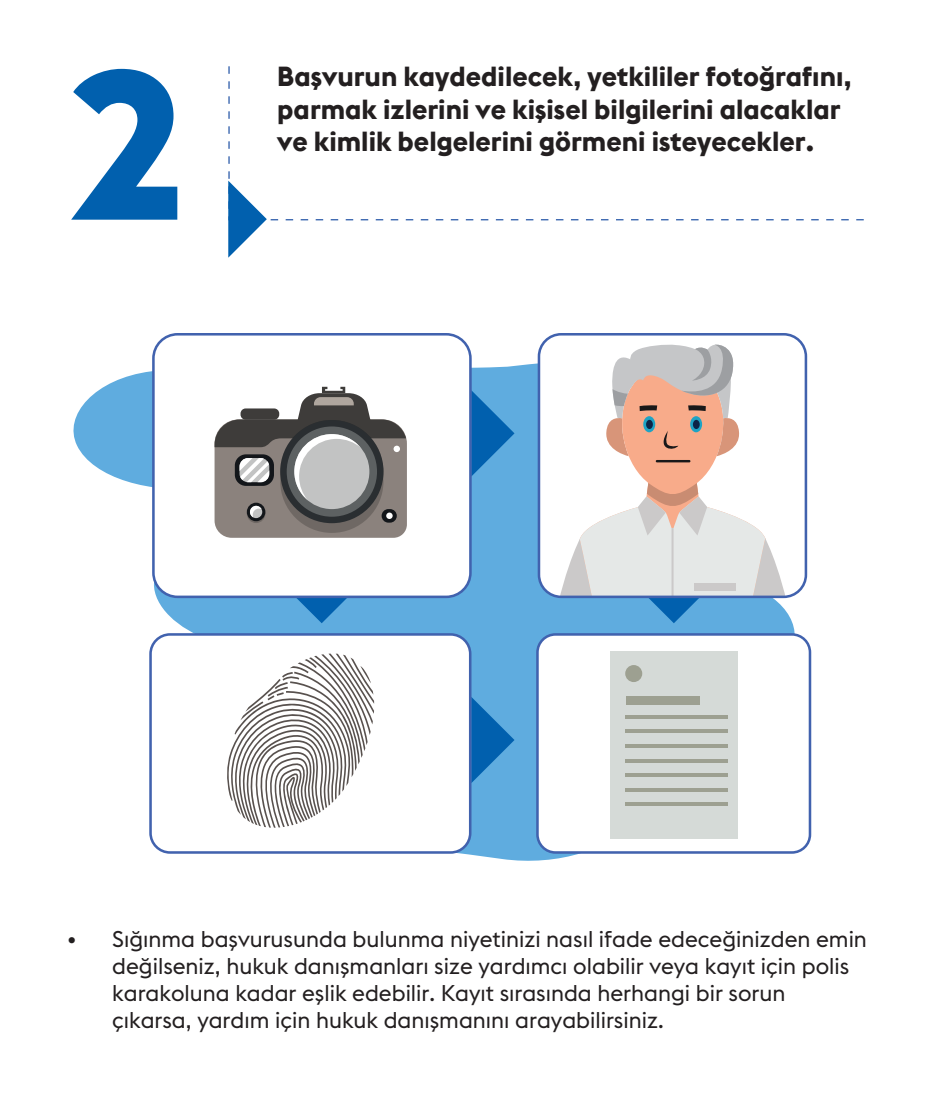
<style>
.page{position:relative;width:927px;height:1095px;background:#fff}
.page>*{position:absolute;margin:0;border:0;box-sizing:border-box;transform-origin:0 0}
.t1{font:800 200px "Albula";color:#0160ae}
.t2{font:700 27.5px/32.5px "Euclid Flex";color:#231f20}
.t3{font:22.5px/27px "Euclid Flex";color:#231f20}
</style>
<div class="page">
<svg style="left:228px;top:66px;width:636px;height:155px"></svg>
<svg style="left:228px;top:181px;width:39px;height:77px"></svg>
<svg style="left:73px;top:357px;width:739px;height:504px;fill:#5facdf"></svg>
<div style="left:150px;top:634px;width:320px;height:218px;background:#fff;border-radius:19px"></div>
<div style="left:537px;top:634px;width:272px;height:218px;background:#fff;border-radius:18px"></div>
<div style="left:153px;top:334px;width:317px;height:263px;background:#fff;border-radius:24px"></div>
<svg style="left:471px;top:390px;width:43px;height:86px;background:#3085c5"></svg>
<svg style="left:471px;top:697px;width:43px;height:86px;background:#2f85c6"></svg>
<svg style="left:296px;top:598px;width:51px;height:25px"></svg>
<svg style="left:538px;top:344px;width:267px;height:279px"></svg>
<div style="left:694px;top:583px;width:41px;height:7px;background:#cbc9c9"></div>
<div style="left:537px;top:333px;width:269px;height:265px;border:3px solid #4162ae;border-radius:22px"></div>
<div style="left:149px;top:633px;width:322px;height:221px;border:3px solid #4162ae;border-radius:19px"></div>
<div style="left:536px;top:633px;width:274px;height:221px;border:3px solid #4162ae;border-radius:18px"></div>
<svg style="left:227px;top:653px;width:147px;height:175px"></svg>
<div style="left:152px;top:333px;width:319px;height:265px;border:3px solid #4162ae;border-radius:24px"></div>
<svg style="left:214px;top:387px;width:193px;height:151px"></svg>
<div style="left:609px;top:651px;width:128px;height:188px;background:#d5dad7"></div>
<div style="left:625px;top:665px;width:17px;height:17px;background:#9da091;border-radius:50%"></div>
<div style="left:625px;top:696px;width:74px;height:9px;background:#9da091"></div>
<hr style="left:625px;top:715px;width:102px;height:4px;background:#9da091">
<hr style="left:625px;top:729px;width:102px;height:4px;background:#9da091">
<hr style="left:625px;top:744px;width:102px;height:4px;background:#9da091">
<hr style="left:625px;top:759px;width:102px;height:3px;background:#9da091">
<hr style="left:625px;top:773px;width:102px;height:4px;background:#9da091">
<hr style="left:625px;top:788px;width:102px;height:4px;background:#9da091">
<hr style="left:625px;top:802px;width:102px;height:4px;background:#9da091">
<h1 class="t1" style="left:69px;top:-33px;width:120px">2</h1>
<p class="t2" style="left:277px;top:60px;width:576px">Başvurun kaydedilecek, yetkililer fotoğrafını, parmak izlerini ve kişisel bilgilerini alacaklar ve kimlik belgelerini görmeni isteyecekler.</p>
<p class="t3" style="left:112px;top:926px;width:755px;text-indent:-45px">• Sığınma başvurusunda bulunma niyetinizi nasıl ifade edeceğinizden emin değilseniz, hukuk danışmanları size yardımcı olabilir veya kayıt için polis karakoluna kadar eşlik edebilir. Kayıt sırasında herhangi bir sorun çıkarsa, yardım için hukuk danışmanını arayabilirsiniz.</p>
</div>
